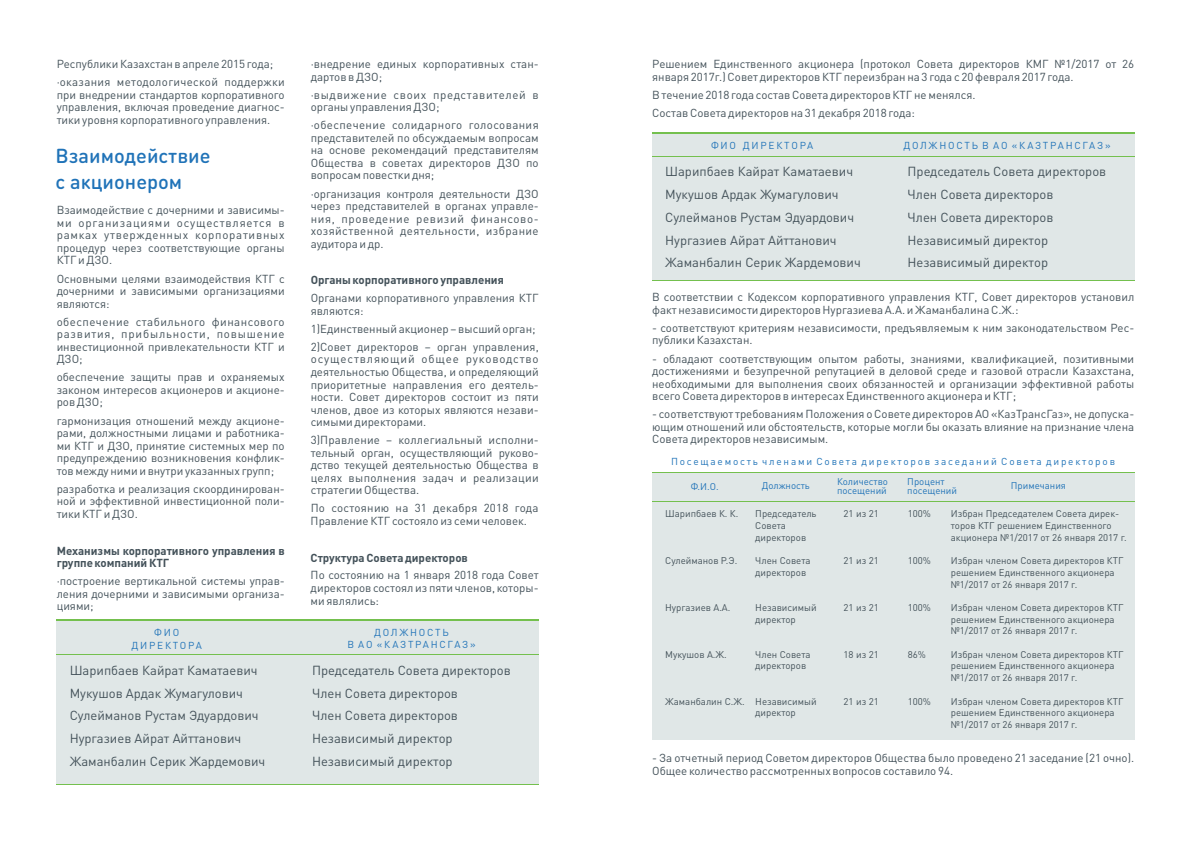
<style>
.page{position:relative;width:1191px;height:842px;background:#fff}
.page>*{position:absolute;margin:0;border:0;box-sizing:border-box;transform-origin:0 0}
.t1{font:500 20px/25.6px "DIN Round Pro";color:#2073b8}
.t2{font:13px/22.7px "DIN Pro";color:#435159}
.t3{font:11.5px/12.5px "DIN Pro";color:#435159;text-align:justify}
.t4{font:700 11.5px/12.6px "DIN Pro";color:#435159}
.t5{font:11.5px/12.5px "DIN Pro";letter-spacing:.055em;color:#435159}
.t6{font:10px/12.1px "DIN Pro";letter-spacing:.18em;color:#2073b8;text-align:center}
.t7{font:9.7px/11.7px "DIN Pro";color:#435159}
.t8{font:9.7px/9.7px "DIN Pro";color:#2073b8}
</style>
<div class="page">
<div style="left:57px;top:619px;width:482px;height:166px;background:#e0e7e7"></div>
<hr style="left:57px;top:619px;width:482px;height:2px;background:#74c04e">
<hr style="left:57px;top:654px;width:482px;height:1px;background:#74c04e">
<hr style="left:57px;top:784px;width:482px;height:1px;background:#74c04e">
<div style="left:652px;top:132px;width:482px;height:148px;background:#e0e7e7"></div>
<hr style="left:652px;top:132px;width:482px;height:2px;background:#74c04e">
<hr style="left:652px;top:156px;width:482px;height:1px;background:#74c04e">
<hr style="left:652px;top:280px;width:482px;height:1px;background:#74c04e">
<div style="left:652px;top:472px;width:482px;height:268px;background:#e0e7e7"></div>
<hr style="left:652px;top:472px;width:482px;height:1px;background:#74c04e">
<hr style="left:652px;top:501px;width:482px;height:1px;background:#74c04e">
<p class="t3" style="left:57px;top:56px;width:229px;line-height:18.1px">Республики Казахстан в апреле 2015 года;<br>· оказания методологической поддержки</p>
<p class="t3" style="left:57px;top:90px;width:229px">при внедрении стандартов корпоративного управления, включая проведение диагнос&shy;тики уровня корпоративного управления.</p>
<h1 class="t1" style="left:56px;top:145px;width:156px">Взаимодействие с акционером</h1>
<p class="t3" style="left:57px;top:205px;width:229px">Взаимодействие с дочерними и зависимы&shy;ми организациями осуществляется в рамках утвержденных корпоративных процедур через соответствующие органы КТГ и ДЗО.</p>
<p class="t3" style="left:57px;top:273px;width:229px">Основными целями взаимодействия КТГ с дочерними и зависимыми организациями являются:</p>
<p class="t3" style="left:57px;top:317px;width:229px">обеспечение стабильного финансового развития, прибыльности, повышение инвестиционной привлекательности КТГ и ДЗО;</p>
<p class="t3" style="left:57px;top:372px;width:229px">обеспечение защиты прав и охраняемых законом интересов акционеров и акционе&shy;ров ДЗО;</p>
<p class="t3" style="left:57px;top:415px;width:229px">гармонизация отношений между акционе&shy;рами, должностными лицами и работника&shy;ми КТГ и ДЗО, принятие системных мер по предупреждению возникновения конфлик&shy;тов между ними и внутри указанных групп;</p>
<p class="t3" style="left:57px;top:484px;width:229px">разработка и реализация скоординирован&shy;ной и эффективной инвестиционной поли&shy;тики КТГ и ДЗО.</p>
<p class="t4" style="left:57px;top:545px;width:229px">Механизмы корпоративного управления в группе компаний КТГ</p>
<p class="t3" style="left:57px;top:576px;width:229px">· построение вертикальной системы управ&shy;ления дочерними и зависимыми организа&shy;циями;</p>
<p class="t3" style="left:311px;top:59px;width:229px">· внедрение единых корпоративных стан&shy;дартов в ДЗО;</p>
<p class="t5" style="left:311px;top:90px;width:229px">· выдвижение своих представителей в органы управления ДЗО;</p>
<p class="t3" style="left:311px;top:120px;width:229px">· обеспечение солидарного голосования представителей по обсуждаемым вопросам на основе рекомендаций представителям Общества в советах директоров ДЗО по вопросам повестки дня;</p>
<p class="t3" style="left:311px;top:188px;width:229px">· организация контроля деятельности ДЗО через представителей в органах управле&shy;ния, проведение ревизий финансово&shy;хозяйственной деятельности, избрание аудитора и др.</p>
<p class="t4" style="left:311px;top:275px;width:195px">Органы корпоративного управления</p>
<p class="t3" style="left:311px;top:293px;width:229px">Органами корпоративного управления КТГ являются:</p>
<p class="t3" style="left:311px;top:324px;width:226px">1) Единственный акционер – высший орган;</p>
<p class="t3" style="left:311px;top:342px;width:229px">2) Совет директоров – орган управления, осуществляющий общее руководство деятельностью Общества, и определяющий приоритетные направления его деятель&shy;ности. Совет директоров состоит из пяти членов, двое из которых являются незави&shy;симыми директорами.</p>
<p class="t3" style="left:311px;top:435px;width:229px">3) Правление – коллегиальный исполни&shy;тельный орган, осуществляющий руково&shy;дство текущей деятельностью Общества в целях выполнения задач и реализации стратегии Общества.</p>
<p class="t3" style="left:311px;top:503px;width:229px">По состоянию на 31 декабря 2018 года<br>Правление КТГ состояло из семи человек.</p>
<p class="t4" style="left:311px;top:552px;width:159px">Структура Совета директоров</p>
<p class="t3" style="left:311px;top:570px;width:229px">По состоянию на 1 января 2018 года Совет директоров состоял из пяти членов, которы&shy;ми являлись:</p>
<p class="t6" style="left:131px;top:628px;width:72px">ФИО<br>ДИРЕКТОРА</p>
<p class="t6" style="left:347px;top:628px;width:130px">ДОЛЖНОСТЬ<br>В АО «КАЗТРАНСГАЗ»</p>
<p class="t2" style="left:70px;top:660px;width:197px">Шарипбаев Кайрат Каматаевич<br>Мукушов Ардак Жумагулович<br>Сулейманов Рустам Эдуардович<br>Нургазиев Айрат Айттанович<br>Жаманбалин Серик Жардемович</p>
<p class="t2" style="left:312px;top:660px;width:200px">Председатель Совета директоров<br>Член Совета директоров<br>Член Совета директоров<br>Независимый директор<br>Независимый директор</p>
<p class="t3" style="left:652px;top:59px;width:483px">Решением Единственного акционера (протокол Совета директоров КМГ №1/2017 от 26 января 2017г.) Совет директоров КТГ переизбран на 3 года с 20 февраля 2017 года.</p>
<p class="t3" style="left:652px;top:87px;width:325px;line-height:18.1px">В течение 2018 года состав Совета директоров КТГ не менялся.<br>Состав Совета директоров на 31 декабря 2018 года:</p>
<p class="t6" style="left:711px;top:141px;width:104px">ФИО ДИРЕКТОРА</p>
<p class="t6" style="left:903px;top:141px;width:209px">ДОЛЖНОСТЬ В АО «КАЗТРАНСГАЗ»</p>
<p class="t2" style="left:665px;top:162px;width:197px">Шарипбаев Кайрат Каматаевич<br>Мукушов Ардак Жумагулович<br>Сулейманов Рустам Эдуардович<br>Нургазиев Айрат Айттанович<br>Жаманбалин Серик Жардемович</p>
<p class="t2" style="left:907px;top:162px;width:200px">Председатель Совета директоров<br>Член Совета директоров<br>Член Совета директоров<br>Независимый директор<br>Независимый директор</p>
<p class="t3" style="left:652px;top:292px;width:483px">В соответствии с Кодексом корпоративного управления КТГ, Совет директоров установил факт независимости директоров Нургазиева А.А. и Жаманбалина С.Ж.:</p>
<p class="t3" style="left:652px;top:323px;width:483px">- соответствуют критериям независимости, предъявляемым к ним законодательством Рес&shy;публики Казахстан.</p>
<p class="t3" style="left:652px;top:353px;width:483px">- обладают соответствующим опытом работы, знаниями, квалификацией, позитивными достижениями и безупречной репутацией в деловой среде и газовой отрасли Казахстана, необходимыми для выполнения своих обязанностей и организации эффективной работы всего Совета директоров в интересах Единственного акционера и КТГ;</p>
<p class="t3" style="left:652px;top:409px;width:483px">- соответствуют требованиям Положения о Совете директоров АО «КазТрансГаз», не допуска&shy;ющим отношений или обстоятельств, которые могли бы оказать влияние на признание члена Совета директоров независимым.</p>
<p class="t6" style="left:671px;top:456px;width:445px">Посещаемость членами Совета директоров заседаний Совета директоров</p>
<p class="t8" style="left:691px;top:483px;width:29px">Ф.И.О.</p>
<p class="t8" style="left:762px;top:482px;width:50px">Должность</p>
<p class="t8" style="left:837px;top:478px;width:52px">Количество посещений</p>
<p class="t8" style="left:907px;top:478px;width:51px">Процент посещений</p>
<p class="t8" style="left:1010px;top:482px;width:57px">Примечания</p>
<p class="t7" style="left:907px;top:509px;width:25px">100%</p>
<p class="t7" style="left:907px;top:556px;width:25px">100%</p>
<p class="t7" style="left:907px;top:603px;width:25px">100%</p>
<p class="t7" style="left:907px;top:649px;width:20px">86%</p>
<p class="t7" style="left:907px;top:696px;width:25px">100%</p>
<p class="t7" style="left:950px;top:509px;width:178px">Избран Председателем Совета дирек&shy;торов КТГ решением Единственного акционера №1/2017 от 26 января 2017 г.</p>
<p class="t7" style="left:950px;top:556px;width:174px">Избран членом Совета директоров КТГ решением Единственного акционера №1/2017 от 26 января 2017 г.</p>
<p class="t7" style="left:950px;top:603px;width:174px">Избран членом Совета директоров КТГ решением Единственного акционера №1/2017 от 26 января 2017 г.</p>
<p class="t7" style="left:950px;top:649px;width:174px">Избран членом Совета директоров КТГ решением Единственного акционера №1/2017 от 26 января 2017 г.</p>
<p class="t7" style="left:950px;top:696px;width:174px">Избран членом Совета директоров КТГ решением Единственного акционера №1/2017 от 26 января 2017 г.</p>
<p class="t3" style="left:652px;top:753px;width:483px">- За отчетный период Советом директоров Общества было проведено 21 заседание (21 очно).<br>Общее количество рассмотренных вопросов составило 94.</p>
<p class="t7" style="left:843px;top:509px;width:37px">21 из 21</p>
<p class="t7" style="left:843px;top:556px;width:37px">21 из 21</p>
<p class="t7" style="left:843px;top:603px;width:37px">21 из 21</p>
<p class="t7" style="left:843px;top:649px;width:37px">18 из 21</p>
<p class="t7" style="left:843px;top:696px;width:37px">21 из 21</p>
<p class="t7" style="left:665px;top:509px;width:75px">Шарипбаев К. К.</p>
<p class="t7" style="left:665px;top:556px;width:74px">Сулейманов Р.Э.</p>
<p class="t7" style="left:665px;top:603px;width:67px">Нургазиев А.А.</p>
<p class="t7" style="left:665px;top:649px;width:63px">Мукушов А.Ж.</p>
<p class="t7" style="left:665px;top:696px;width:81px">Жаманбалин С.Ж.</p>
<p class="t7" style="left:755px;top:509px;width:63px">Председатель<br>Совета директоров</p>
<p class="t7" style="left:755px;top:556px;width:57px">Член Совета директоров</p>
<p class="t7" style="left:755px;top:603px;width:63px">Независимый директор</p>
<p class="t7" style="left:755px;top:649px;width:57px">Член Совета директоров</p>
<p class="t7" style="left:755px;top:696px;width:63px">Независимый директор</p>
</div>
